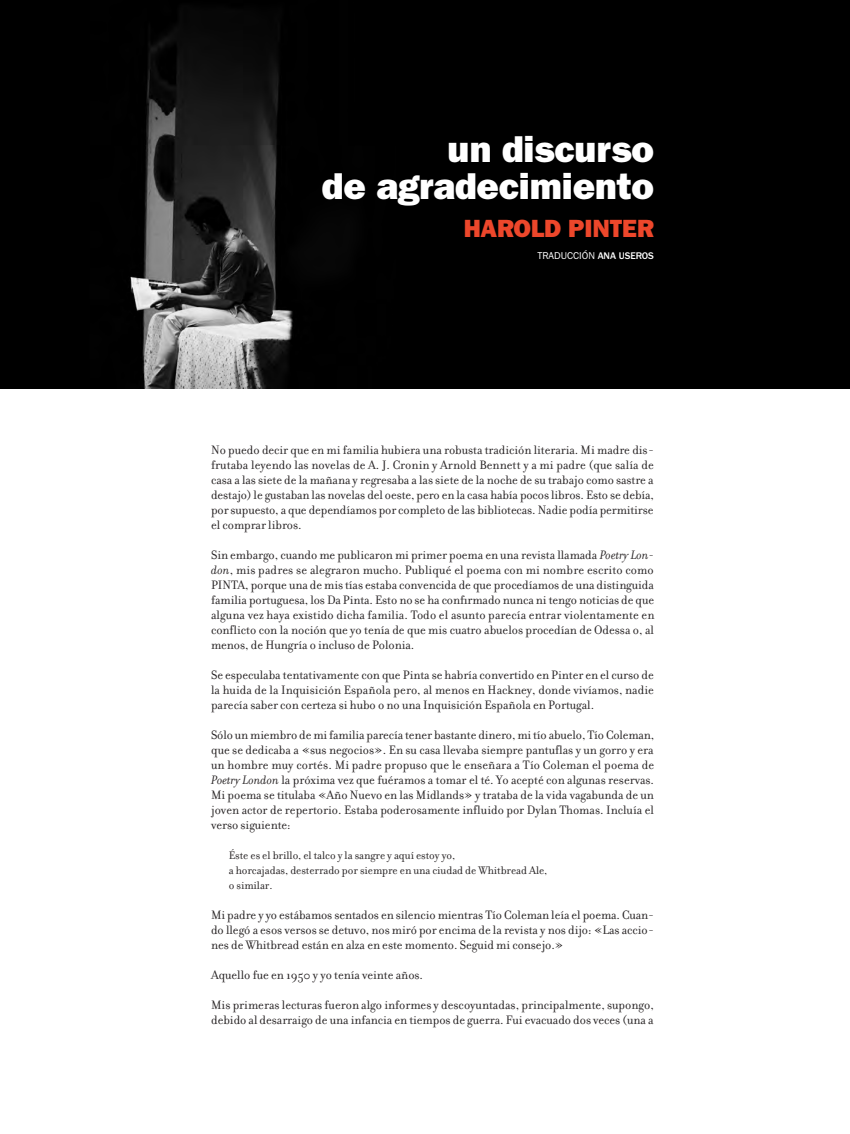
<style>
.page{position:relative;width:850px;height:1134px;background:#fff}
.page>*{position:absolute;margin:0;border:0;box-sizing:border-box;transform-origin:0 0}
.t1{font:37.5px/37.5px "ITC Franklin Gothic Std Hvy";letter-spacing:-.005em;color:#fff;text-align:right}
.t2{font:25px "ITC Franklin Gothic Std Hvy";letter-spacing:-.005em;color:#ed472b}
.t3{font:13.12px/15px "Filosofia";letter-spacing:-.005em;color:#231f20;text-align:justify}
.t4{font:11.88px/15px "Filosofia";letter-spacing:-.005em;color:#231f20}
.t5{font:500 10px "ITC Franklin Gothic Std";letter-spacing:-.005em;color:#fff}
.t6{font:10px "ITC Franklin Gothic Std";color:#fff}
.s1{font-weight:400}
.s2{font-style:italic}
.s3{font-style:inherit}
</style>
<div class="page">
<img style="left:0;top:0;width:850px;height:389px">
<h1 class="t1" style="left:322px;top:130px;width:334px">un discurso<br>de agradecimiento</h1>
<h2 class="t2" style="left:464px;top:213px;width:192px">Harold Pinter</h2>
<p class="t6" style="left:537px;top:250px;width:8px">TRAD</p>
<p class="t6" style="left:561px;top:250px;width:10px">UCCI</p>
<p class="t5" style="left:582px;top:250px;width:74px"><span class="s1">ÓN</span> ANA USEROS</p>
<p class="t3" style="left:211px;top:443px;width:444px">No puedo decir que en mi familia hubiera una robusta tradición literaria. Mi madre dis&shy;frutaba leyendo las novelas de A. J. Cronin y Arnold Bennett y a mi padre (que salía de casa a las siete de la mañana y regresaba a las siete de la noche de su trabajo como sastre a destajo) le gustaban las novelas del oeste, pero en la casa había pocos libros. Esto se debía, por supuesto, a que dependíamos por completo de las bibliotecas. Nadie podía permitirse el comprar libros.</p>
<p class="t3" style="left:211px;top:548px;width:445px">Sin embargo, cuando me publicaron mi primer poema en una revista llamada <span class="s2">Poetry Lon&shy;don</span>, mis padres se alegraron mucho. Publiqué el poema con mi nombre escrito como <span class="s3">PINTA</span>, porque una de mis tías estaba convencida de que procedíamos de una distinguida familia portuguesa, los Da Pinta. Esto no se ha confirmado nunca ni tengo noticias de que alguna vez haya existido dicha familia. Todo el asunto parecía entrar violentamente en conflicto con la noción que yo tenía de que mis cuatro abuelos procedían de Odessa o, al menos, de Hungría o incluso de Polonia.</p>
<p class="t3" style="left:211px;top:668px;width:444px">Se especulaba tentativamente con que Pinta se habría convertido en Pinter en el curso de la huida de la Inquisición Española pero, al menos en Hackney, donde vivíamos, nadie parecía saber con certeza si hubo o no una Inquisición Española en Portugal.</p>
<p class="t3" style="left:211px;top:728px;width:445px">Sólo un miembro de mi familia parecía tener bastante dinero, mi tío abuelo, Tío Coleman, que se dedicaba a «sus negocios». En su casa llevaba siempre pantuflas y un gorro y era un hombre muy cortés. Mi padre propuso que le enseñara a Tío Coleman el poema de <span class="s2">Poetry London</span> la próxima vez que fuéramos a tomar el té. Yo acepté con algunas reservas.<br>Mi poema se titulaba «Año Nuevo en las Midlands» y trataba de la vida vagabunda de un joven actor de repertorio. Estaba poderosamente influido por Dylan Thomas. Incluía el verso siguiente:</p>
<p class="t4" style="left:229px;top:848px;width:320px">Éste es el brillo, el talco y la sangre y aquí estoy yo,<br>a horcajadas, desterrado por siempre en una ciudad de Whitbread Ale, o similar.</p>
<p class="t3" style="left:211px;top:908px;width:444px">Mi padre y yo estábamos sentados en silencio mientras Tío Coleman leía el poema. Cuan&shy;do llegó a esos versos se detuvo, nos miró por encima de la revista y nos dijo: «Las accio&shy;nes de Whitbread están en alza en este momento. Seguid mi consejo.»</p>
<p class="t3" style="left:211px;top:968px;width:214px">Aquello fue en 1950 y yo tenía veinte años.</p>
<p class="t3" style="left:211px;top:998px;width:444px">Mis primeras lecturas fueron algo informes y descoyuntadas, principalmente, supongo, debido al desarraigo de una infancia en tiempos de guerra. Fui evacuado dos veces (una a</p>
</div>
